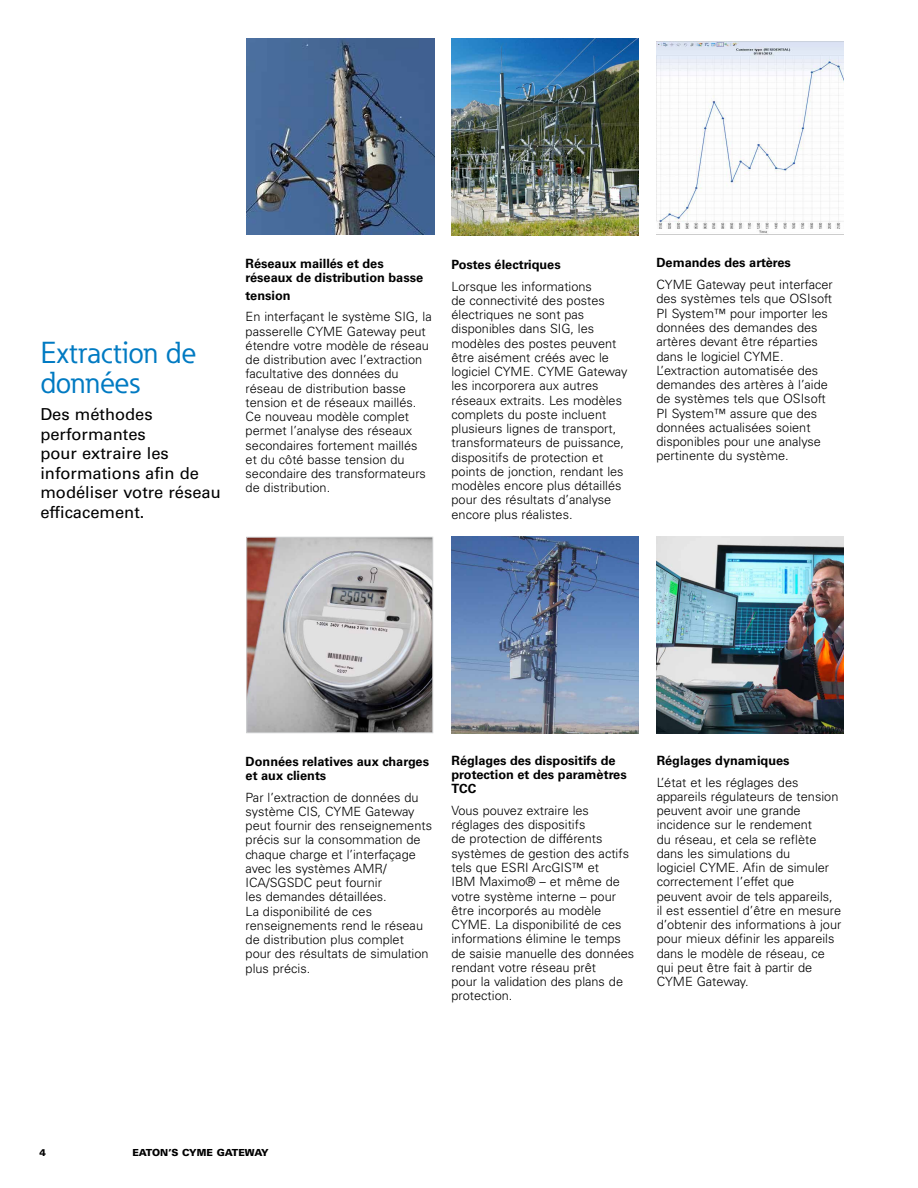
<style>
.page{position:relative;width:918px;height:1188px;background:#fff}
.page>*{position:absolute;margin:0;border:0;box-sizing:border-box;transform-origin:0 0}
.t1{font:30px/30px "Eaton";color:#007ac2}
.t2{font:16.5px/19.5px "Univers LT Std";color:#000}
.t3{font:300 12.75px/14.2px "Univers LT Std";color:#000}
.t4{font:700 12.75px/14.2px "Univers LT Std";color:#000}
.t5{font:900 9.75px "Univers LT Std";color:#000}
</style>
<div class="page">
<img style="left:248px;top:539px;width:183px;height:192px">
<div style="left:246px;top:537px;width:187px;height:196px;border:1px solid #d1d3d4"></div>
<img style="left:246px;top:39px;width:189px;height:196px">
<img style="left:451px;top:39px;width:187px;height:196px">
<img style="left:451px;top:537px;width:188px;height:197px">
<img style="left:656px;top:41px;width:187px;height:194px">
<img style="left:657px;top:537px;width:187px;height:197px">
<h1 class="t1" style="left:40px;top:338px;width:158px">Extraction de données</h1>
<p class="t2" style="left:40px;top:405px;width:182px">Des méthodes performantes<br>pour extraire les informations afin de modéliser votre réseau efficacement.</p>
<p class="t4" style="left:246px;top:257px;width:179px">Réseaux maillés et des réseaux de distribution basse</p>
<p class="t4" style="left:246px;top:288px;width:47px">tension</p>
<p class="t3" style="left:246px;top:310px;width:188px">En interfaçant le système SIG, la passerelle CYME Gateway peut étendre votre modèle de réseau de distribution avec l’extraction facultative des données du réseau de distribution basse tension et de réseaux maillés.<br>Ce nouveau modèle complet permet l’analyse des réseaux secondaires fortement maillés et du côté basse tension du secondaire des transformateurs de distribution.</p>
<p class="t4" style="left:452px;top:257px;width:111px">Postes électriques</p>
<p class="t3" style="left:452px;top:279px;width:177px">Lorsque les informations<br>de connectivité des postes électriques ne sont pas disponibles dans SIG, les modèles des postes peuvent être aisément créés avec le logiciel CYME. CYME Gateway les incorporera aux autres réseaux extraits. Les modèles complets du poste incluent plusieurs lignes de transport, transformateurs de puissance, dispositifs de protection et points de jonction, rendant les modèles encore plus détaillés pour des résultats d’analyse encore plus réalistes.</p>
<p class="t4" style="left:656px;top:256px;width:136px">Demandes des artères</p>
<p class="t3" style="left:656px;top:278px;width:178px">CYME Gateway peut interfacer des systèmes tels que OSIsoft<br>PI System™ pour importer les données des demandes des artères devant être réparties dans le logiciel CYME.<br>L’extraction automatisée des demandes des artères à l’aide de systèmes tels que OSIsoft<br>PI System™ assure que des données actualisées soient disponibles pour une analyse pertinente du système.</p>
<p class="t4" style="left:246px;top:754px;width:185px">Données relatives aux charges et aux clients</p>
<p class="t3" style="left:246px;top:790px;width:188px">Par l’extraction de données du système CIS, CYME Gateway peut fournir des renseignements précis sur la consommation de chaque charge et l’interfaçage avec les systèmes AMR/<br>ICA/SGSDC peut fournir<br>les demandes détaillées.<br>La disponibilité de ces renseignements rend le réseau de distribution plus complet pour des résultats de simulation plus précis.</p>
<p class="t4" style="left:452px;top:753px;width:177px">Réglages des dispositifs de protection et des paramètres<br>TCC</p>
<p class="t3" style="left:452px;top:803px;width:184px">Vous pouvez extraire les réglages des dispositifs<br>de protection de différents systèmes de gestion des actifs tels que ESRI ArcGIS™ et<br>IBM Maximo® – et même de votre système interne – pour être incorporés au modèle<br>CYME. La disponibilité de ces informations élimine le temps de saisie manuelle des données rendant votre réseau prêt<br>pour la validation des plans de protection.</p>
<p class="t4" style="left:657px;top:753px;width:134px">Réglages dynamiques</p>
<p class="t3" style="left:657px;top:775px;width:186px">L’état et les réglages des appareils régulateurs de tension peuvent avoir une grande incidence sur le rendement<br>du réseau, et cela se reflète dans les simulations du<br>logiciel CYME. Afin de simuler correctement l’effet que peuvent avoir de tels appareils, il est essentiel d’être en mesure d’obtenir des informations à jour pour mieux définir les appareils dans le modèle de réseau, ce qui peut être fait à partir de<br>CYME Gateway.</p>
<p class="t5" style="left:39px;top:1146px;width:8px">4</p>
<p class="t5" style="left:132px;top:1146px;width:138px">EATON’S CYME GATEWAY</p>
</div>
